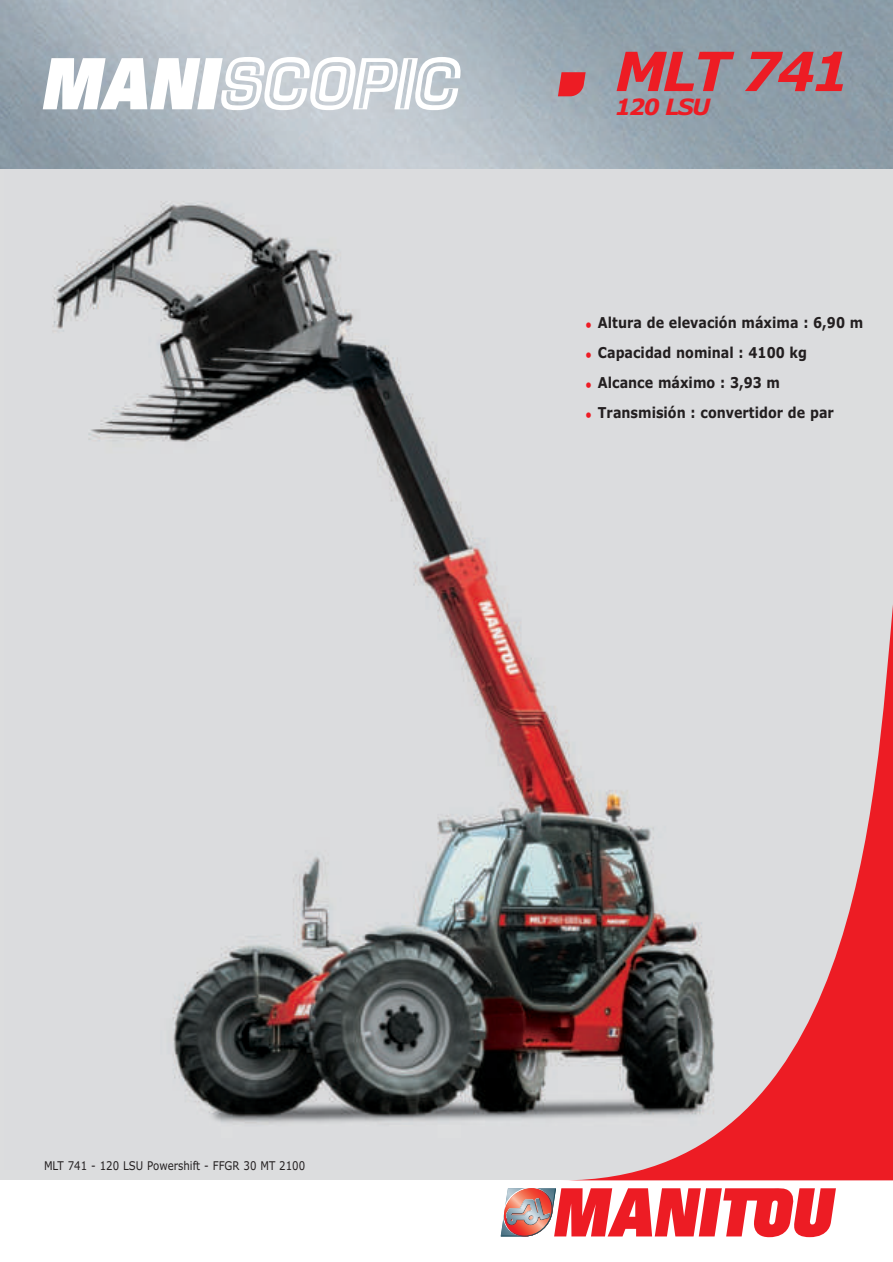
<style>
.page{position:relative;width:893px;height:1262px;background:#fff}
.page>*{position:absolute;margin:0;border:0;box-sizing:border-box;transform-origin:0 0}
.t1{font:italic 700 54px "Verdana";letter-spacing:-.07em;color:#ed1c24}
.t2{font:italic 700 22.5px "Verdana";letter-spacing:-.07em;color:#ed1c24}
.t3{font:700 15px "Verdana";color:#231f20;scale:.85 1}
.t4{font:12px "Verdana";color:#231f20;scale:.85 1}
.s1{font-weight:400;color:#ed1c24}
</style>
<div class="page">
<img style="left:4px;top:169px;width:825px;height:1000px">
<img style="left:0;top:0;width:892px;height:169px">
<svg style="left:558px;top:72px;width:27px;height:24px"></svg>
<svg style="left:500px;top:1188px;width:336px;height:49px"></svg>
<svg style="left:561px;top:195px;width:331px;height:985px;background:#ceb6b8"></svg>
<svg style="left:43px;top:57px;width:418px;height:53px"></svg>
<h1 class="t1" style="left:615px;top:50px;width:236px">MLT 741</h1>
<h2 class="t2" style="left:615px;top:98px;width:97px">120 LSU</h2>
<p class="t3" style="left:585px;top:317px;width:329px"><span class="s1">•</span> Altura de elevación máxima : 6,90 m</p>
<p class="t3" style="left:585px;top:347px;width:262px"><span class="s1">•</span> Capacidad nominal : 4100 kg</p>
<p class="t3" style="left:585px;top:377px;width:231px"><span class="s1">•</span> Alcance máximo : 3,93 m</p>
<p class="t3" style="left:585px;top:407px;width:294px"><span class="s1">•</span> Transmisión : convertidor de par</p>
<p class="t4" style="left:44px;top:1161px;width:309px">MLT 741 - 120 LSU Powershift - FFGR 30 MT 2100</p>
</div>
